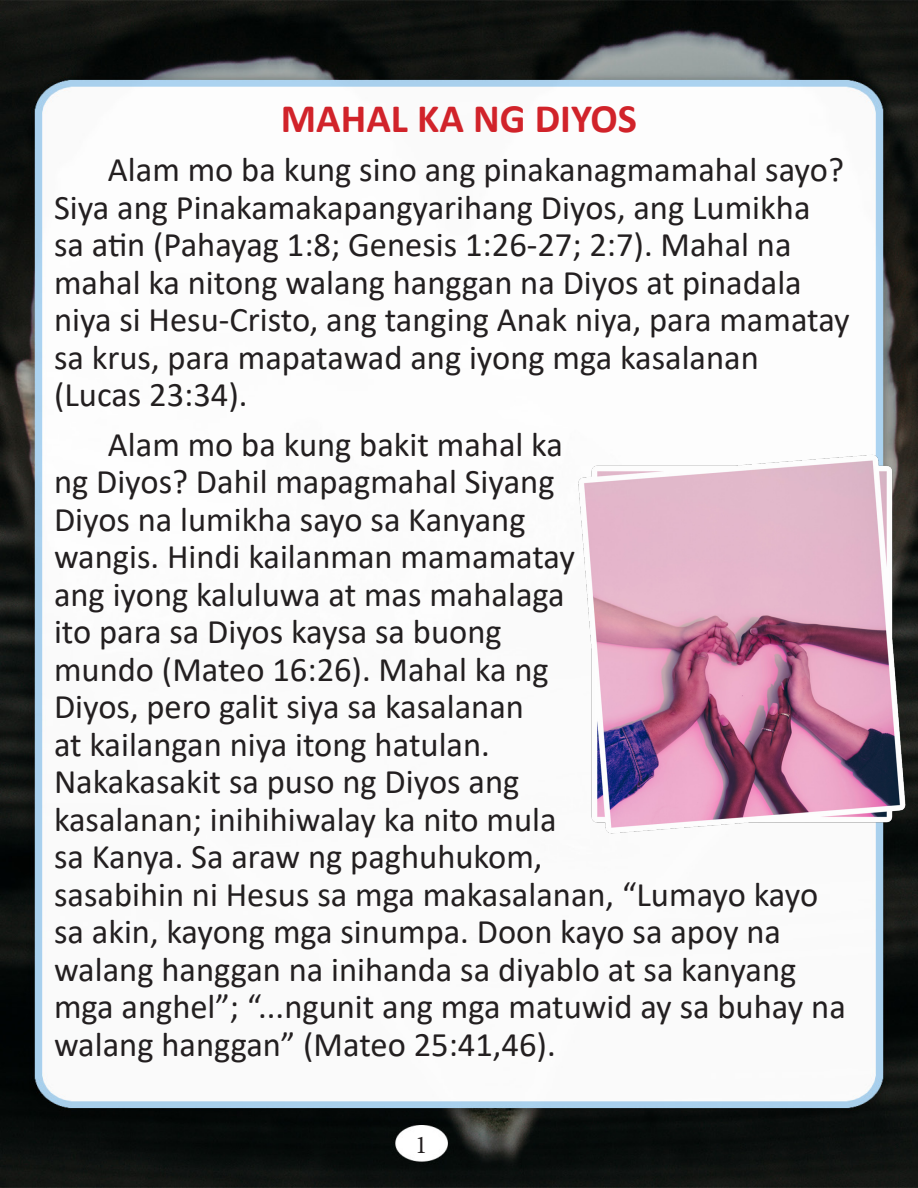
<style>
.page{position:relative;width:918px;height:1188px;background:#fff}
.page>*{position:absolute;margin:0;border:0;box-sizing:border-box;transform-origin:0 0}
.t1{font:700 40.5px "Calibri";color:#d1232a}
.t2{font:34.5px/37.5px "Calibri";color:#231f20}
.t3{font:25.5px "Minion Pro";color:#231f20}
</style>
<div class="page">
<img style="left:0;top:0;width:918px;height:1188px">
<img style="left:578px;top:434px;width:328px;height:421px">
<p class="t1" style="left:281px;top:90px;width:358px">MAHAL KA NG DIYOS</p>
<p class="t2" style="left:54px;top:150px;width:797px;text-indent:54px">Alam mo ba kung sino ang pinakanagmamahal sayo?<br>Siya ang Pinakamakapangyarihang Diyos, ang Lumikha<br>sa atin (Pahayag 1:8; Genesis 1:26-27; 2:7). Mahal na mahal ka nitong walang hanggan na Diyos at pinadala niya si Hesu-Cristo, ang tanging Anak niya, para mamatay sa krus, para mapatawad ang iyong mga kasalanan (Lucas 23:34).</p>
<p class="t2" style="left:54px;top:425px;width:793px;text-indent:54px">Alam mo ba kung bakit mahal ka<br>ng Diyos? Dahil mapagmahal Siyang<br>Diyos na lumikha sayo sa Kanyang<br>wangis. Hindi kailanman mamamatay<br>ang iyong kaluluwa at mas mahalaga<br>ito para sa Diyos kaysa sa buong<br>mundo (Mateo 16:26). Mahal ka ng<br>Diyos, pero galit siya sa kasalanan<br>at kailangan niya itong hatulan.<br>Nakakasakit sa puso ng Diyos ang<br>kasalanan; inihihiwalay ka nito mula<br>sa Kanya. Sa araw ng paghuhukom,<br>sasabihin ni Hesus sa mga makasalanan, “Lumayo kayo sa akin, kayong mga sinumpa. Doon kayo sa apoy na walang hanggan na inihanda sa diyablo at sa kanyang mga anghel”; “...ngunit ang mga matuwid ay sa buhay na walang hanggan” (Mateo 25:41,46).</p>
<p class="t3" style="left:415px;top:1127px;width:14px">1</p>
</div>
